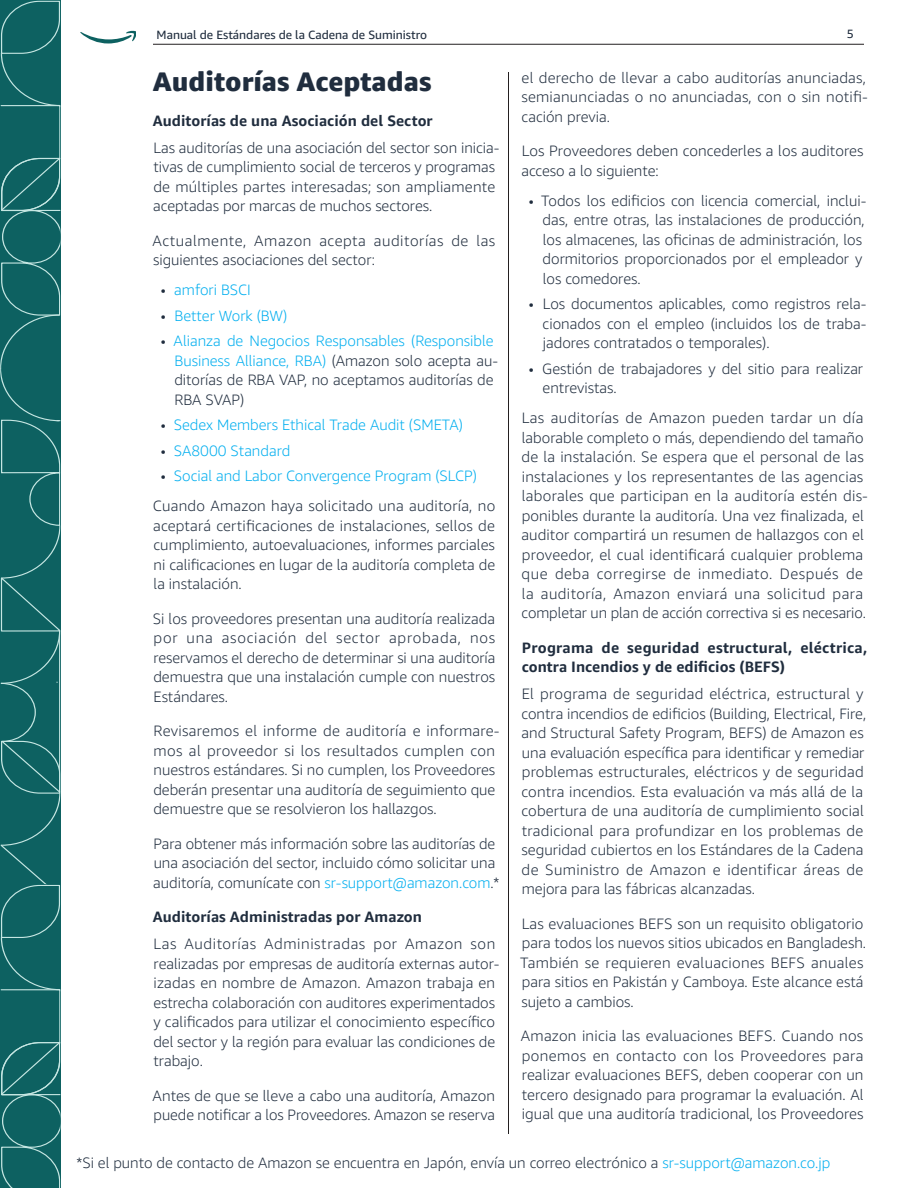
<style>
.page{position:relative;width:918px;height:1188px;background:#fff}
.page>*{position:absolute;margin:0;border:0;box-sizing:border-box;transform-origin:0 0}
.Main-Page-Title{font:800 27px "Amazon Ember Display";color:#202d3e}
.Body_Text-smaller_SCS{font:300 15px/19.5px "Amazon Ember";color:#202d3e}
.Body_Text-smaller_SCS-bold{font:700 15px/19.5px "Amazon Ember";letter-spacing:.005em;color:#202d3e}
.t1{font:300 15px "Amazon Ember";color:#00aeef}
.Body_Text-smaller_SCS-2{font:300 15px/19.5px "Amazon Ember";letter-spacing:.025em;color:#202d3e}
.t2{font:12px "Amazon Ember";color:#202d3e}
.s1{color:#202d3e}
.s2{color:#00aeef}
</style>
<div class="page">
<div style="left:0;top:794px;width:60px;height:50px;background:#0d6161"></div>
<svg style="left:0;top:0;width:60px;height:794px;background:#176868"></svg>
<svg style="left:0;top:844px;width:60px;height:344px;background:#156766"></svg>
<svg style="left:80px;top:31px;width:56px;height:12px"></svg>
<hr style="left:153px;top:44px;width:711px;height:1px;background:#231f20">
<hr style="left:508px;top:72px;width:1px;height:1062px;background:#231f20">
<p class="t2" style="left:157px;top:28px;width:272px">Manual de Estándares de la Cadena de Suministro</p>
<p class="t2" style="left:847px;top:26px;width:9px">5</p>
<p class="Main-Page-Title" style="left:153px;top:65px;width:280px">Auditorías Aceptadas</p>
<p class="Body_Text-smaller_SCS-bold" style="left:153px;top:111px;width:281px">Auditorías de una Asociación del Sector</p>
<p class="Body_Text-smaller_SCS" style="left:153px;top:138px;width:348px">Las auditorías de una asociación del sector son inicia&shy;tivas de cumplimiento social de terceros y programas de múltiples partes interesadas; son ampliamente aceptadas por marcas de muchos sectores.</p>
<p class="Body_Text-smaller_SCS-2" style="left:153px;top:231px;width:344px">Actualmente, Amazon acepta auditorías de las siguientes asociaciones del sector:</p>
<p class="t1" style="left:161px;top:281px;width:92px"><span class="s1">•</span> amfori BSCI</p>
<p class="t1" style="left:161px;top:306px;width:128px"><span class="s1">•</span> Better Work (BW)</p>
<p class="Body_Text-smaller_SCS" style="left:174px;top:332px;width:325px;text-indent:-14px">• <span class="s2">Alianza de Negocios Responsables (Responsible Business Alliance, RBA)</span> (Amazon solo acepta au&shy;ditorías de RBA VAP, no aceptamos auditorías de RBA SVAP)</p>
<p class="t1" style="left:161px;top:416px;width:304px"><span class="s1">•</span> Sedex Members Ethical Trade Audit (SMETA)</p>
<p class="t1" style="left:161px;top:441px;width:131px"><span class="s1">•</span> SA8000 Standard</p>
<p class="t1" style="left:161px;top:467px;width:318px"><span class="s1">•</span> Social and Labor Convergence Program (SLCP)</p>
<p class="Body_Text-smaller_SCS" style="left:153px;top:497px;width:344px;text-align:justify">Cuando Amazon haya solicitado una auditoría, no aceptará certificaciones de instalaciones, sellos de cumplimiento, autoevaluaciones, informes parciales ni calificaciones en lugar de la auditoría completa de la instalación.</p>
<p class="Body_Text-smaller_SCS" style="left:153px;top:609px;width:344px;text-align:justify">Si los proveedores presentan una auditoría realizada por una asociación del sector aprobada, nos reservamos el derecho de determinar si una auditoría demuestra que una instalación cumple con nuestros Estándares.</p>
<p class="Body_Text-smaller_SCS" style="left:153px;top:722px;width:348px">Revisaremos el informe de auditoría e informare&shy;mos al proveedor si los resultados cumplen con nuestros estándares. Si no cumplen, los Proveedores deberán presentar una auditoría de seguimiento que demuestre que se resolvieron los hallazgos.</p>
<p class="Body_Text-smaller_SCS" style="left:153px;top:834px;width:348px">Para obtener más información sobre las auditorías de una asociación del sector, incluido cómo solicitar una auditoría, comunícate con <span class="s2">sr-support@amazon.com</span>.*</p>
<p class="Body_Text-smaller_SCS-bold" style="left:153px;top:908px;width:271px">Auditorías Administradas por Amazon</p>
<p class="Body_Text-smaller_SCS" style="left:153px;top:935px;width:348px">Las Auditorías Administradas por Amazon son realizadas por empresas de auditoría externas autor&shy;izadas en nombre de Amazon. Amazon trabaja en estrecha colaboración con auditores experimentados y calificados para utilizar el conocimiento específico del sector y la región para evaluar las condiciones de trabajo.</p>
<p class="Body_Text-smaller_SCS" style="left:153px;top:1086px;width:344px">Antes de que se lleve a cabo una auditoría, Amazon puede notificar a los Proveedores. Amazon se reserva</p>
<p class="Body_Text-smaller_SCS" style="left:521px;top:68px;width:348px">el derecho de llevar a cabo auditorías anunciadas, semianunciadas o no anunciadas, con o sin notifi&shy;cación previa.</p>
<p class="Body_Text-smaller_SCS" style="left:522px;top:141px;width:343px">Los Proveedores deben concederles a los auditores acceso a lo siguiente:</p>
<p class="Body_Text-smaller_SCS" style="left:543px;top:191px;width:325px;text-indent:-14px">• Todos los edificios con licencia comercial, inclui&shy;das, entre otras, las instalaciones de producción, los almacenes, las oficinas de administración, los dormitorios proporcionados por el empleador y los comedores.</p>
<p class="Body_Text-smaller_SCS" style="left:543px;top:294px;width:325px;text-align:justify;text-indent:-14px">• Los documentos aplicables, como registros rela&shy;cionados con el empleo (incluidos los de traba&shy;jadores contratados o temporales).</p>
<p class="Body_Text-smaller_SCS" style="left:543px;top:359px;width:322px;text-indent:-14px">• Gestión de trabajadores y del sitio para realizar entrevistas.</p>
<p class="Body_Text-smaller_SCS" style="left:522px;top:408px;width:348px">Las auditorías de Amazon pueden tardar un día laborable completo o más, dependiendo del tamaño de la instalación. Se espera que el personal de las instalaciones y los representantes de las agencias laborales que participan en la auditoría estén dis&shy;ponibles durante la auditoría. Una vez finalizada, el auditor compartirá un resumen de hallazgos con el proveedor, el cual identificará cualquier problema que deba corregirse de inmediato. Después de la auditoría, Amazon enviará una solicitud para completar un plan de acción correctiva si es necesario.</p>
<p class="Body_Text-smaller_SCS-bold" style="left:522px;top:638px;width:347px">Programa de seguridad estructural, eléctrica, contra Incendios y de edificios (BEFS)</p>
<p class="Body_Text-smaller_SCS" style="left:521px;top:684px;width:346px">El programa de seguridad eléctrica, estructural y contra incendios de edificios (Building, Electrical, Fire, and Structural Safety Program, BEFS) de Amazon es una evaluación específica para identificar y remediar problemas estructurales, eléctricos y de seguridad contra incendios. Esta evaluación va más allá de la cobertura de una auditoría de cumplimiento social tradicional para profundizar en los problemas de seguridad cubiertos en los Estándares de la Cadena de Suministro de Amazon e identificar áreas de mejora para las fábricas alcanzadas.</p>
<p class="Body_Text-smaller_SCS" style="left:520px;top:914px;width:347px">Las evaluaciones BEFS son un requisito obligatorio para todos los nuevos sitios ubicados en Bangladesh.<br>También se requieren evaluaciones BEFS anuales para sitios en Pakistán y Camboya. Este alcance está sujeto a cambios.</p>
<p class="Body_Text-smaller_SCS" style="left:521px;top:1026px;width:344px;text-align:justify">Amazon inicia las evaluaciones BEFS. Cuando nos ponemos en contacto con los Proveedores para realizar evaluaciones BEFS, deben cooperar con un tercero designado para programar la evaluación. Al igual que una auditoría tradicional, los Proveedores</p>
<p class="Body_Text-smaller_SCS" style="left:76px;top:1153px;width:755px">*Si el punto de contacto de Amazon se encuentra en Japón, envía un correo electrónico a <span class="s2">sr-support@amazon.co.jp</span></p>
</div>
